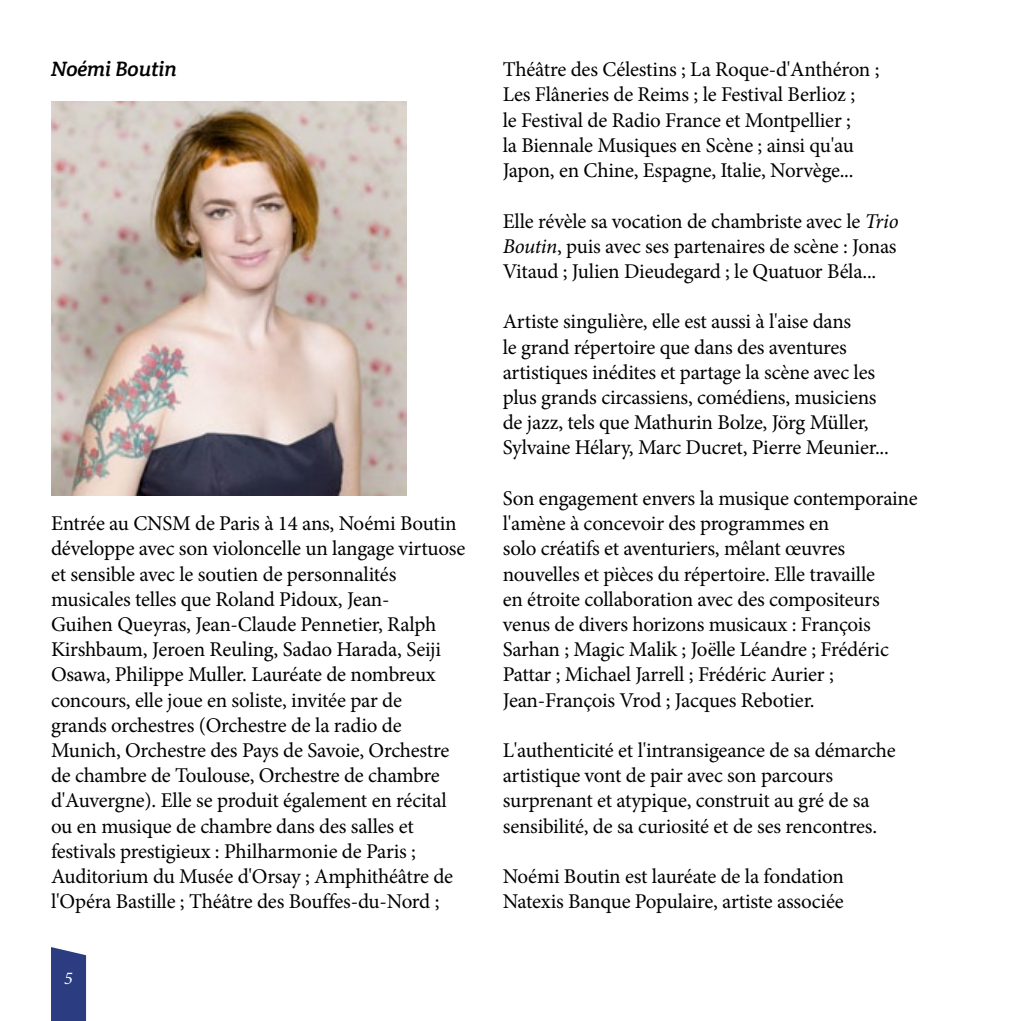
<style>
.page{position:relative;width:1029px;height:1021px;background:#fff}
.page>*{position:absolute;margin:0;border:0;box-sizing:border-box;transform-origin:0 0}
.t1{font:21px/25.2px "Minion Pro";letter-spacing:-.01em;color:#000}
.t2{font:italic 21px "Crete Round";letter-spacing:-.01em;color:#000}
.t3{font:italic 18px "Minion Pro";color:#fff}
.s1{font-style:italic}
</style>
<div class="page">
<div style="left:51px;top:947px;width:35px;height:73px;background:#2b3c80"></div>
<img style="left:51px;top:101px;width:355px;height:394px">
<p class="t2" style="left:51px;top:55px;width:128px">Noémi Boutin</p>
<p class="t1" style="left:51px;top:511px;width:416px">Entrée au CNSM de Paris à 14 ans, Noémi Boutin développe avec son violoncelle un langage virtuose et sensible avec le soutien de personnalités musicales telles que Roland Pidoux, Jean-<br>Guihen Queyras, Jean-Claude Pennetier, Ralph Kirshbaum, Jeroen Reuling, Sadao Harada, Seiji Osawa, Philippe Muller. Lauréate de nombreux concours, elle joue en soliste, invitée par de<br>grands orchestres (Orchestre de la radio de Munich, Orchestre des Pays de Savoie, Orchestre de chambre de Toulouse, Orchestre de chambre d'Auvergne). Elle se produit également en récital ou en musique de chambre dans des salles et festivals prestigieux : Philharmonie de Paris ; Auditorium du Musée d'Orsay ; Amphithéâtre de l'Opéra Bastille ; Théâtre des Bouffes-du-Nord ;</p>
<p class="t3" style="left:64px;top:965px;width:10px">5</p>
<p class="t1" style="left:503px;top:57px;width:378px">Théâtre des Célestins ; La Roque-d'Anthéron ; Les Flâneries de Reims ; le Festival Berlioz ;<br>le Festival de Radio France et Montpellier ;<br>la Biennale Musiques en Scène ; ainsi qu'au Japon, en Chine, Espagne, Italie, Norvège...</p>
<p class="t1" style="left:503px;top:208px;width:397px;text-align:justify">Elle révèle sa vocation de chambriste avec le <span class="s1">Trio Boutin</span>, puis avec ses partenaires de scène : Jonas Vitaud ; Julien Dieudegard ; le Quatuor Béla...</p>
<p class="t1" style="left:503px;top:309px;width:388px">Artiste singulière, elle est aussi à l'aise dans<br>le grand répertoire que dans des aventures artistiques inédites et partage la scène avec les plus grands circassiens, comédiens, musiciens de jazz, tels que Mathurin Bolze, Jörg Müller, Sylvaine Hélary, Marc Ducret, Pierre Meunier...</p>
<p class="t1" style="left:503px;top:485px;width:416px">Son engagement envers la musique contemporaine l'amène à concevoir des programmes en<br>solo créatifs et aventuriers, mêlant œuvres nouvelles et pièces du répertoire. Elle travaille<br>en étroite collaboration avec des compositeurs venus de divers horizons musicaux : François Sarhan ; Magic Malik ; Joëlle Léandre ; Frédéric Pattar ; Michael Jarrell ; Frédéric Aurier ; Jean-François Vrod ; Jacques Rebotier.</p>
<p class="t1" style="left:503px;top:737px;width:395px">L'authenticité et l'intransigeance de sa démarche artistique vont de pair avec son parcours surprenant et atypique, construit au gré de sa sensibilité, de sa curiosité et de ses rencontres.</p>
<p class="t1" style="left:503px;top:863px;width:343px">Noémi Boutin est lauréate de la fondation<br>Natexis Banque Populaire, artiste associée</p>
</div>
